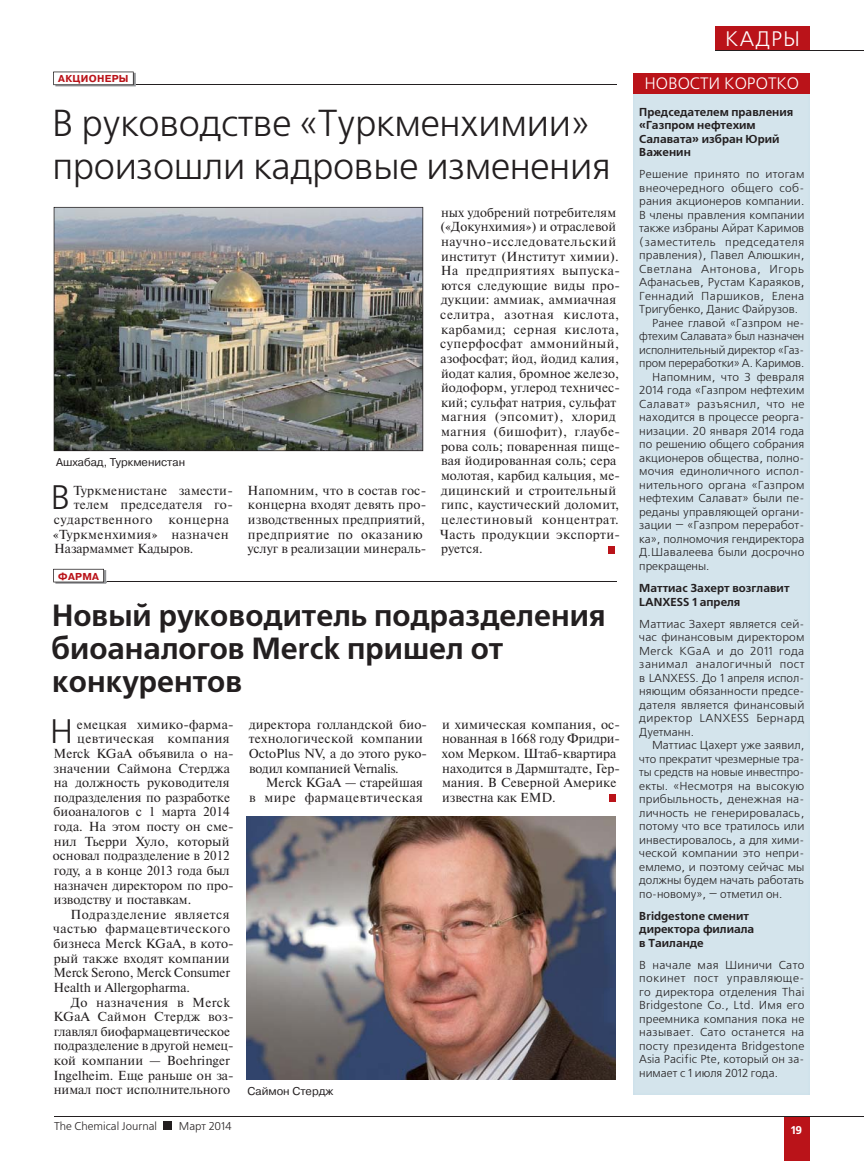
<style>
.page{position:relative;width:864px;height:1161px;background:#fff}
.page>*{position:absolute;margin:0;border:0;box-sizing:border-box;transform-origin:0 0}
.t1{font:37.5px/43.5px "Free Set C";letter-spacing:-.01em;color:#231f20}
.t2{font:33.9px "Free Set C";color:#231f20}
.t3{font:700 30.6px/33px "Free Set C";color:#231f20}
.t4{font:21px "Free Set C";letter-spacing:.05em;color:#fff}
.t5{font:16.5px "Free Set C";color:#fff}
.t6{font:13.05px/14.7px "Newton C";letter-spacing:.01em;color:#231f20}
.t7{font:13.05px/14.7px "Newton C";letter-spacing:.035em;color:#231f20;text-align:right}
.t8{font:13.05px "Newton C";letter-spacing:-.01em;color:#231f20}
.t9{font:13.05px "Newton C";letter-spacing:.03em;color:#231f20}
.t10{font:13.05px "Newton C";letter-spacing:.04em;color:#231f20}
.t11{font:11.55px/13.5px "Free Set C";letter-spacing:.005em;color:#231f20;text-align:justify}
.t12{font:700 11.55px/13.5px "Free Set C";color:#231f20}
.t13{font:11.55px "Free Set C";letter-spacing:-.015em;color:#231f20}
.t14{font:11.55px "Free Set C";letter-spacing:.025em;color:#231f20}
.t15{font:11.55px "Free Set C";letter-spacing:.045em;color:#231f20}
.t16{font:11.55px "Free Set C";letter-spacing:.03em;color:#231f20}
.t17{font:11.55px "Free Set C";letter-spacing:.035em;color:#231f20}
.t18{font:11.25px "Pragmatica C";color:#231f20}
.t19{font:11.25px "Free Set C";color:#231f20}
.t20{font:700 11.25px "Free Set C";color:#fff}
.t21{font:700 10.05px "Pragmatica C";letter-spacing:.03em;color:#ba1319}
</style>
<div class="page">
<hr style="left:134px;top:84px;width:482px;height:1px;background:#231f20">
<img style="left:55px;top:85px;width:81px;height:1px">
<svg style="left:53px;top:72px;width:83px;height:13px"></svg>
<div style="left:633px;top:93px;width:176px;height:1001px;background:#d4e4ec"></div>
<div style="left:633px;top:73px;width:176px;height:20px;background:#ba1319"></div>
<div style="left:607px;top:546px;width:7px;height:7px;background:#ba1319"></div>
<hr style="left:104px;top:581px;width:512px;height:1px;background:#231f20">
<img style="left:55px;top:582px;width:51px;height:2px">
<svg style="left:53px;top:569px;width:53px;height:13px"></svg>
<div style="left:608px;top:795px;width:7px;height:7px;background:#ba1319"></div>
<img style="left:247px;top:816px;width:368px;height:264px">
<img style="left:54px;top:207px;width:369px;height:244px">
<div style="left:783px;top:1116px;width:26px;height:45px;background:#ba1319"></div>
<hr style="left:54px;top:1116px;width:755px;height:1px;background:#231f20">
<hr style="left:809px;top:1116px;width:54px;height:1px;background:#231f20">
<div style="left:164px;top:1121px;width:8px;height:9px;background:#231f20"></div>
<div style="left:715px;top:27px;width:94px;height:23px;background:#ba1319"></div>
<hr style="left:715px;top:50px;width:94px;height:1px;background:#231f20">
<hr style="left:809px;top:50px;width:54px;height:1px;background:#231f20">
<p class="t21" style="left:58px;top:75px;width:72px">АКЦИОНЕРЫ</p>
<h1 class="t1" style="left:52px;top:105px;width:560px">В руководстве «Туркменхимии» произошли кадровые изменения</h1>
<p class="t6" style="left:439px;top:206px;width:182px">ных удобрений потребителям («Докунхимия») и отраслевой научно-исследовательский институт (Институт химии).<br>На предприятиях выпуска&shy;ются следующие виды про&shy;дукции: аммиак, аммиачная селитра, азотная кислота, карбамид; серная кислота, суперфосфат аммонийный, азофосфат; йод, йодид калия, йодат калия, бромное железо, йодоформ, углерод техничес&shy;кий; сульфат натрия, сульфат магния (эпсомит), хлорид магния (бишофит), глаубе&shy;рова соль; поваренная пище&shy;вая йодированная соль; сера молотая, карбид кальция, ме&shy;дицинский и строительный гипс, каустический доломит, целестиновый концентрат.<br>Часть продукции экспорти&shy;руется.</p>
<p class="t21" style="left:58px;top:572px;width:42px">ФАРМА</p>
<p class="t18" style="left:56px;top:458px;width:130px">Ашхабад, Туркменистан</p>
<h2 class="t2" style="left:51px;top:485px;width:21px">В</h2>
<p class="t6" style="left:73px;top:484px;width:161px">Туркменистане замести-</p>
<p class="t6" style="left:247px;top:484px;width:180px">Напомним, что в состав гос&shy;концерна входят девять про&shy;изводственных предприятий, предприятие по оказанию услуг в реализации минераль-</p>
<p class="t6" style="left:74px;top:499px;width:160px">телем председателя го-</p>
<p class="t10" style="left:54px;top:514px;width:177px">сударственного концерна</p>
<p class="t9" style="left:53px;top:529px;width:178px">«Туркменхимия» назначен</p>
<p class="t6" style="left:54px;top:543px;width:141px">Назармаммет Кадыров.</p>
<h3 class="t3" style="left:52px;top:602px;width:555px">Новый руководитель подразделения биоаналогов Merck пришел от конкурентов</h3>
<p class="t6" style="left:249px;top:718px;width:180px">директора голландской био&shy;технологической компании<br>OctoPlus NV, а до этого руко&shy;водил компанией Vernalis.</p>
<p class="t7" style="left:249px;top:777px;width:175px">Merck KGaA — старейшая<br>в мире фармацевтическая</p>
<h2 class="t2" style="left:50px;top:719px;width:25px">Н</h2>
<p class="t6" style="left:77px;top:718px;width:158px">емецкая химико-фарма-</p>
<p class="t6" style="left:442px;top:718px;width:180px">и химическая компания, ос&shy;нованная в 1668 году Фридри&shy;хом Мерком. Штаб-квартира находится в Дармштадте, Гер&shy;мания. В Северной Америке известна как EMD.</p>
<p class="t9" style="left:77px;top:734px;width:154px">цевтическая компания</p>
<p class="t6" style="left:53px;top:747px;width:182px">Merck KGaA объявила о на-</p>
<p class="t6" style="left:53px;top:762px;width:178px">значении Саймона Стерджа</p>
<p class="t6" style="left:54px;top:777px;width:177px">на должность руководителя</p>
<p class="t6" style="left:54px;top:791px;width:178px">подразделения по разработке</p>
<p class="t6" style="left:53px;top:806px;width:178px">биоаналогов с 1 марта 2014</p>
<p class="t6" style="left:54px;top:820px;width:181px">года. На этом посту он сме-</p>
<p class="t6" style="left:54px;top:835px;width:177px">нил Тьерри Хуло, который</p>
<p class="t6" style="left:53px;top:850px;width:178px">основал подразделение в 2012</p>
<p class="t6" style="left:54px;top:864px;width:177px">году, а в конце 2013 года был</p>
<p class="t6" style="left:54px;top:879px;width:181px">назначен директором по про-</p>
<p class="t6" style="left:54px;top:894px;width:139px">изводству и поставкам.</p>
<p class="t7" style="left:70px;top:908px;width:161px">Подразделение является</p>
<p class="t7" style="left:53px;top:923px;width:178px">частью фармацевтического</p>
<p class="t6" style="left:53px;top:937px;width:181px">бизнеса Merck KGaA, в кото-</p>
<p class="t6" style="left:54px;top:952px;width:177px">рый также входят компании</p>
<p class="t6" style="left:53px;top:967px;width:178px">Merck Serono, Merck Consumer</p>
<p class="t6" style="left:53px;top:981px;width:138px">Health и Allergopharma.</p>
<p class="t6" style="left:71px;top:996px;width:161px">До назначения в Merck</p>
<p class="t6" style="left:53px;top:1011px;width:182px">KGaA Саймон Стердж воз-</p>
<p class="t8" style="left:54px;top:1026px;width:178px">главлял биофармацевтическое</p>
<p class="t8" style="left:54px;top:1041px;width:181px">подразделение в другой немец-</p>
<p class="t6" style="left:54px;top:1054px;width:178px">кой компании — Boehringer</p>
<p class="t6" style="left:53px;top:1069px;width:182px">Ingelheim. Еще раньше он за-</p>
<p class="t6" style="left:54px;top:1084px;width:178px">нимал пост исполнительного</p>
<p class="t18" style="left:247px;top:1087px;width:87px">Саймон Стердж</p>
<h3 class="t4" style="left:724px;top:31px;width:76px">КАДРЫ</h3>
<p class="t5" style="left:644px;top:77px;width:156px">НОВОСТИ КОРОТКО</p>
<p class="t12" style="left:639px;top:106px;width:155px">Председателем правления «Газпром нефтехим<br>Салавата» избран Юрий<br>Важенин</p>
<p class="t14" style="left:639px;top:170px;width:166px">Решение принято по итогам</p>
<p class="t14" style="left:639px;top:184px;width:166px">внеочередного общего соб-</p>
<p class="t11" style="left:639px;top:196px;width:166px">рания акционеров компании.</p>
<p class="t11" style="left:639px;top:209px;width:166px">В члены правления компании</p>
<p class="t11" style="left:639px;top:223px;width:166px">также избраны Айрат Каримов</p>
<p class="t15" style="left:639px;top:238px;width:166px">(заместитель председателя</p>
<p class="t11" style="left:639px;top:250px;width:166px">правления), Павел Алюшкин,</p>
<p class="t15" style="left:639px;top:265px;width:166px">Светлана Антонова, Игорь</p>
<p class="t11" style="left:639px;top:277px;width:166px">Афанасьев, Рустам Караяков,</p>
<p class="t17" style="left:639px;top:292px;width:166px">Геннадий Паршиков, Елена</p>
<p class="t11" style="left:639px;top:304px;width:160px">Тригубенко, Данис Файрузов.</p>
<p class="t11" style="left:651px;top:317px;width:154px">Ранее главой «Газпром не-</p>
<p class="t13" style="left:639px;top:332px;width:166px">фтехим Салавата» был назначен</p>
<p class="t13" style="left:639px;top:346px;width:166px">исполнительный директор «Газ-</p>
<p class="t13" style="left:639px;top:359px;width:166px">пром переработки» А. Каримов.</p>
<p class="t11" style="left:651px;top:371px;width:154px">Напомним, что 3 февраля</p>
<p class="t11" style="left:639px;top:385px;width:166px">2014 года «Газпром нефтехим</p>
<p class="t16" style="left:639px;top:400px;width:166px">Салават» разъяснил, что не</p>
<p class="t11" style="left:639px;top:412px;width:166px">находится в процессе реорга-</p>
<p class="t11" style="left:639px;top:425px;width:166px">низации. 20 января 2014 года</p>
<p class="t11" style="left:639px;top:439px;width:166px">по решению общего собрания</p>
<p class="t11" style="left:639px;top:452px;width:166px">акционеров общества, полно-</p>
<p class="t14" style="left:639px;top:467px;width:166px">мочия единоличного испол-</p>
<p class="t11" style="left:639px;top:479px;width:166px">нительного органа «Газпром</p>
<p class="t11" style="left:639px;top:493px;width:166px">нефтехим Салават» были пе-</p>
<p class="t11" style="left:639px;top:506px;width:166px">реданы управляющей органи-</p>
<p class="t11" style="left:639px;top:520px;width:166px">зации — «Газпром переработ-</p>
<p class="t11" style="left:639px;top:533px;width:166px">ка», полномочия гендиректора</p>
<p class="t11" style="left:639px;top:547px;width:166px">Д.Шавалеева были досрочно</p>
<p class="t11" style="left:639px;top:560px;width:72px">прекращены.</p>
<p class="t12" style="left:639px;top:582px;width:152px">Маттиас Захерт возглавит<br>LANXESS 1 апреля</p>
<p class="t11" style="left:639px;top:618px;width:166px">Маттиас Захерт является сей&shy;час финансовым директором Merck KGaA и до 2011 года занимал аналогичный пост в LANXESS. До 1 апреля испол&shy;няющим обязанности предсе&shy;дателя является финансовый директор LANXESS Бернард Дуетманн.</p>
<p class="t11" style="left:639px;top:739px;width:166px;text-indent:13px">Маттиас Цахерт уже заявил, что прекратит чрезмерные тра&shy;ты средств на новые инвестпро&shy;екты. «Несмотря на высокую прибыльность, денежная на&shy;личность не генерировалась, потому что все тратилось или инвестировалось, а для хими&shy;ческой компании это непри&shy;емлемо, и поэтому сейчас мы должны будем начать работать по-новому», — отметил он.</p>
<p class="t12" style="left:639px;top:910px;width:116px">Bridgestone сменит директора филиала в Таиланде</p>
<p class="t11" style="left:639px;top:959px;width:166px">В начале мая Шиничи Сато покинет пост управляюще&shy;го директора отделения Thai Bridgestone Co., Ltd. Имя его преемника компания пока не называет. Сато останется на посту президента Bridgestone Asia Pacific Pte, который он за&shy;нимает с 1 июля 2012 года.</p>
<p class="t19" style="left:54px;top:1122px;width:104px">The Chemical Journal</p>
<p class="t19" style="left:179px;top:1122px;width:55px">Март 2014</p>
<p class="t20" style="left:790px;top:1125px;width:13px">19</p>
</div>
